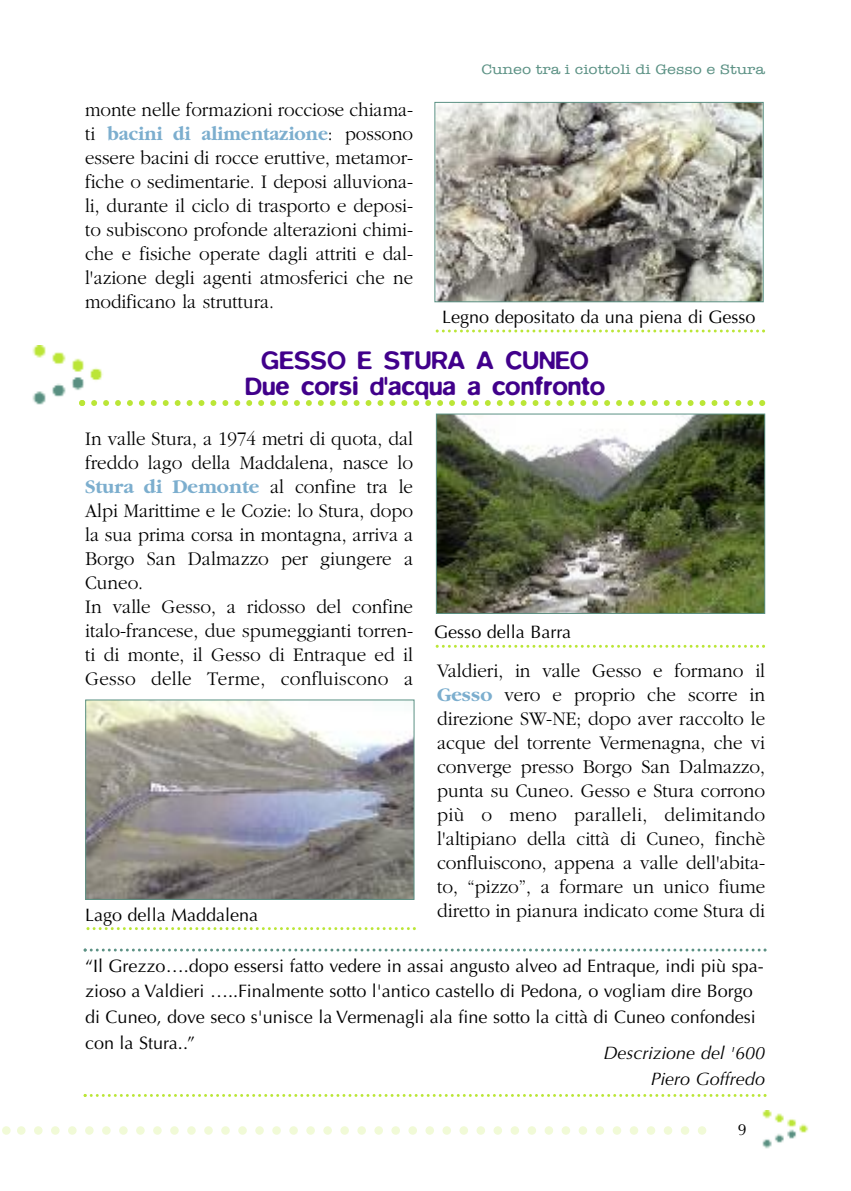
<style>
.page{position:relative;width:851px;height:1191px;background:#fff}
.page>*{position:absolute;margin:0;border:0;box-sizing:border-box;transform-origin:0 0}
.t1{font:500 26px/26px "Blur";color:#41008b;text-align:center}
.t2{font:300 20px/24px "Garamond";color:#000;scale:.95 1}
.t3{font:300 20px/24px "Garamond";color:#000;text-align:justify;scale:.94 1}
.t4{font:18px/25.8px "Optima";color:#000}
.t5{font:italic 18px/25.8px "Optima";color:#000;text-align:right}
.t6{font:16px "Optima";color:#000}
.t7{font:14px "American Typewriter";color:#5b9184;scale:1.2 1}
.s1{font-weight:700;color:#7caece}
</style>
<div class="page">
<img style="left:762px;top:1110px;width:47px;height:39px">
<div style="left:2px;top:1126px;width:9px;height:8px;background:#f1fad7;border-radius:50%"></div>
<div style="left:17px;top:1126px;width:9px;height:8px;background:#f1fad7;border-radius:50%"></div>
<div style="left:34px;top:1126px;width:9px;height:8px;background:#f1fad7;border-radius:50%"></div>
<div style="left:51px;top:1126px;width:9px;height:8px;background:#f1fad7;border-radius:50%"></div>
<div style="left:68px;top:1126px;width:9px;height:8px;background:#f1fad7;border-radius:50%"></div>
<div style="left:85px;top:1126px;width:9px;height:8px;background:#f1fad7;border-radius:50%"></div>
<div style="left:102px;top:1126px;width:9px;height:8px;background:#f1fad7;border-radius:50%"></div>
<div style="left:119px;top:1126px;width:9px;height:8px;background:#f1fad7;border-radius:50%"></div>
<div style="left:136px;top:1126px;width:9px;height:8px;background:#f1fad7;border-radius:50%"></div>
<div style="left:153px;top:1126px;width:9px;height:8px;background:#f1fad7;border-radius:50%"></div>
<div style="left:170px;top:1126px;width:9px;height:8px;background:#f1fad7;border-radius:50%"></div>
<div style="left:187px;top:1126px;width:9px;height:8px;background:#f1fad7;border-radius:50%"></div>
<div style="left:204px;top:1126px;width:9px;height:8px;background:#f1fad7;border-radius:50%"></div>
<div style="left:221px;top:1126px;width:9px;height:8px;background:#f1fad7;border-radius:50%"></div>
<div style="left:238px;top:1126px;width:9px;height:8px;background:#f1fad7;border-radius:50%"></div>
<div style="left:255px;top:1126px;width:9px;height:8px;background:#f1fad7;border-radius:50%"></div>
<div style="left:272px;top:1126px;width:9px;height:8px;background:#f1fad7;border-radius:50%"></div>
<div style="left:289px;top:1126px;width:9px;height:8px;background:#f1fad7;border-radius:50%"></div>
<div style="left:306px;top:1126px;width:9px;height:8px;background:#f1fad7;border-radius:50%"></div>
<div style="left:323px;top:1126px;width:9px;height:8px;background:#f1fad7;border-radius:50%"></div>
<div style="left:340px;top:1126px;width:9px;height:8px;background:#f1fad7;border-radius:50%"></div>
<div style="left:357px;top:1126px;width:9px;height:8px;background:#f1fad7;border-radius:50%"></div>
<div style="left:374px;top:1126px;width:9px;height:8px;background:#f1fad7;border-radius:50%"></div>
<div style="left:391px;top:1126px;width:9px;height:8px;background:#f1fad7;border-radius:50%"></div>
<div style="left:408px;top:1126px;width:9px;height:8px;background:#f1fad7;border-radius:50%"></div>
<div style="left:425px;top:1126px;width:9px;height:8px;background:#f1fad7;border-radius:50%"></div>
<div style="left:442px;top:1126px;width:9px;height:8px;background:#f1fad7;border-radius:50%"></div>
<div style="left:459px;top:1126px;width:9px;height:8px;background:#f1fad7;border-radius:50%"></div>
<div style="left:476px;top:1126px;width:9px;height:8px;background:#f1fad7;border-radius:50%"></div>
<div style="left:493px;top:1126px;width:9px;height:8px;background:#f1fad7;border-radius:50%"></div>
<div style="left:510px;top:1126px;width:9px;height:8px;background:#f1fad7;border-radius:50%"></div>
<div style="left:527px;top:1126px;width:9px;height:8px;background:#f1fad7;border-radius:50%"></div>
<div style="left:544px;top:1126px;width:9px;height:8px;background:#f1fad7;border-radius:50%"></div>
<div style="left:561px;top:1126px;width:9px;height:8px;background:#f1fad7;border-radius:50%"></div>
<div style="left:578px;top:1126px;width:9px;height:8px;background:#f1fad7;border-radius:50%"></div>
<div style="left:595px;top:1126px;width:9px;height:8px;background:#f1fad7;border-radius:50%"></div>
<div style="left:612px;top:1126px;width:9px;height:8px;background:#f1fad7;border-radius:50%"></div>
<div style="left:629px;top:1126px;width:9px;height:8px;background:#f1fad7;border-radius:50%"></div>
<div style="left:646px;top:1126px;width:9px;height:8px;background:#f1fad7;border-radius:50%"></div>
<div style="left:663px;top:1126px;width:9px;height:8px;background:#f1fad7;border-radius:50%"></div>
<div style="left:680px;top:1126px;width:9px;height:8px;background:#f1fad7;border-radius:50%"></div>
<div style="left:697px;top:1126px;width:9px;height:8px;background:#f1fad7;border-radius:50%"></div>
<svg style="left:84px;top:1094px;width:682px;height:3px"></svg>
<svg style="left:84px;top:948px;width:682px;height:3px"></svg>
<img style="left:32px;top:346px;width:71px;height:59px">
<svg style="left:79px;top:400px;width:686px;height:6px"></svg>
<svg style="left:435px;top:645px;width:330px;height:3px"></svg>
<img style="left:438px;top:416px;width:325px;height:196px">
<div style="left:436px;top:414px;width:329px;height:200px;border:1px solid #5b9184"></div>
<svg style="left:86px;top:927px;width:330px;height:3px"></svg>
<img style="left:87px;top:701px;width:325px;height:196px">
<div style="left:85px;top:699px;width:329px;height:200px;border:1px solid #5b9184"></div>
<svg style="left:435px;top:329px;width:330px;height:3px"></svg>
<img style="left:436px;top:104px;width:325px;height:196px">
<div style="left:434px;top:102px;width:329px;height:200px;border:1px solid #5b9184"></div>
<p class="t3" style="left:85px;top:97px;width:350px">monte nelle formazioni rocciose chiama&shy;ti <span class="s1">bacini di alimentazione</span>: possono essere bacini di rocce eruttive, metamor&shy;fiche o sedimentarie. I deposi alluviona&shy;li, durante il ciclo di trasporto e deposi&shy;to subiscono profonde alterazioni chimi&shy;che e fisiche operate dagli attriti e dal&shy;l'azione degli agenti atmosferici che ne modificano la struttura.</p>
<p class="t7" style="left:481px;top:61px;width:238px">Cuneo tra i ciottoli di Gesso e Stura</p>
<p class="t4" style="left:442px;top:304px;width:315px">Legno depositato da una piena di Gesso</p>
<h1 class="t1" style="left:245px;top:347px;width:362px">GESSO E STURA A CUNEO<br>Due corsi d'acqua a confronto</h1>
<p class="t2" style="left:85px;top:426px;width:347px">In valle Stura, a 1974 metri di quota, dal freddo lago della Maddalena, nasce lo <span class="s1">Stura di Demonte</span> al confine tra le Alpi Marittime e le Cozie: lo Stura, dopo la sua prima corsa in montagna, arriva a Borgo San Dalmazzo per giungere a Cuneo.<br>In valle Gesso, a ridosso del confine italo-francese, due spumeggianti torren&shy;ti di monte, il Gesso di Entraque ed il</p>
<p class="t2" style="left:437px;top:657px;width:347px;text-align:justify;text-indent:-352px">Gesso delle Terme, confluiscono a Valdieri, in valle Gesso e formano il <span class="s1">Gesso</span> vero e proprio che scorre in direzione SW-NE; dopo aver raccolto le acque del torrente Vermenagna, che vi converge presso Borgo San Dalmazzo, punta su Cuneo. Gesso e Stura corrono più o meno paralleli, delimitando l'altipiano della città di Cuneo, finchè confluiscono, appena a valle dell'abita&shy;to, “pizzo”, a formare un unico fiume diretto in pianura indicato come Stura di</p>
<p class="t4" style="left:434px;top:619px;width:138px">Gesso della Barra</p>
<p class="t4" style="left:85px;top:901px;width:175px">Lago della Maddalena</p>
<p class="t4" style="left:85px;top:952px;width:680px">“Il Grezzo….dopo essersi fatto vedere in assai angusto alveo ad Entraque, indi più spa&shy;zioso a Valdieri …..Finalmente sotto l'antico castello di Pedona, o vogliam dire Borgo di Cuneo, dove seco s'unisce la Vermenagli ala fine sotto la città di Cuneo confondesi con la Stura..”</p>
<p class="t5" style="left:603px;top:1040px;width:163px">Descrizione del '600<br>Piero Goffredo</p>
<p class="t6" style="left:737px;top:1120px;width:10px">9</p>
</div>
